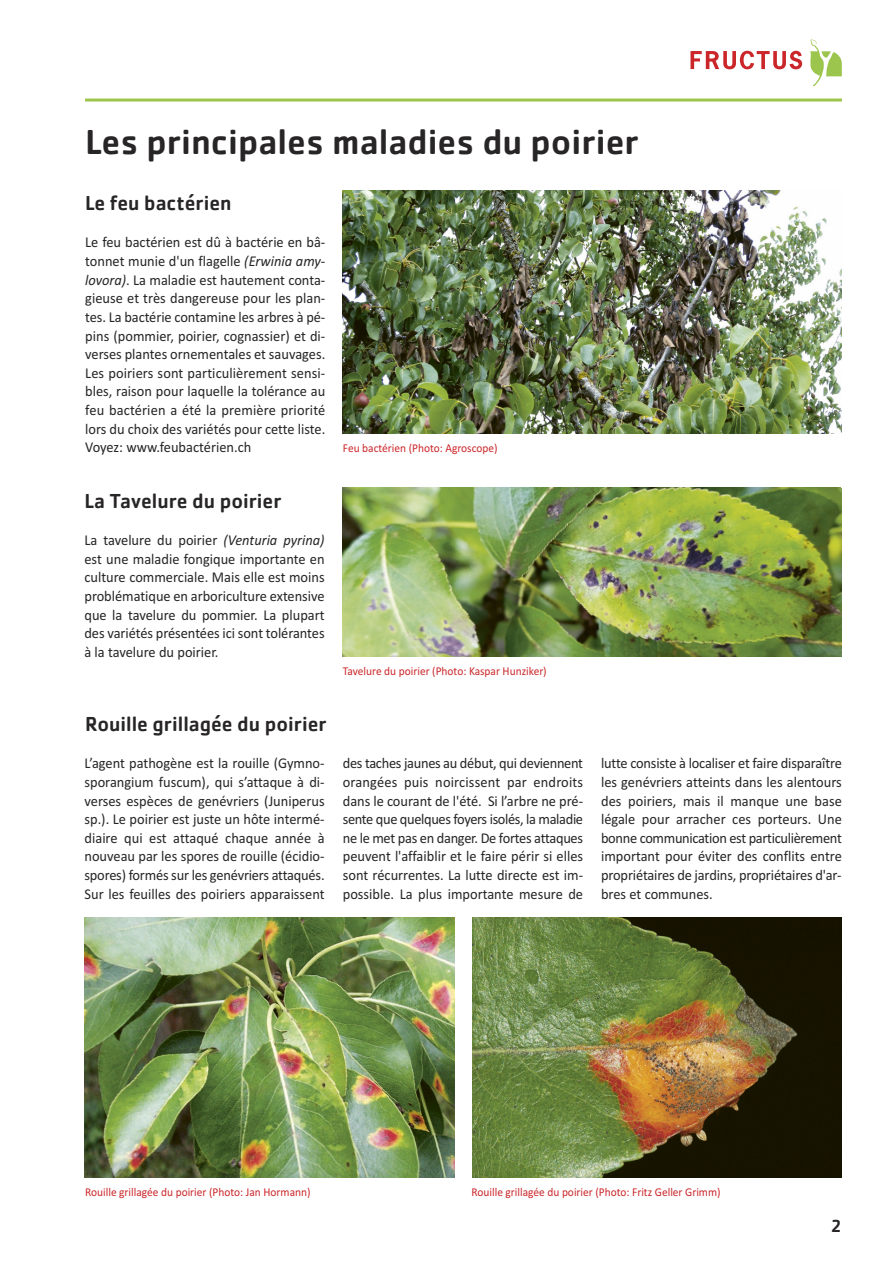
<style>
.page{position:relative;width:893px;height:1263px;background:#fff}
.page>*{position:absolute;margin:0;border:0;box-sizing:border-box;transform-origin:0 0}
.t1{font:500 36px "Cachet";color:#272526}
.t2{font:500 21px "Cachet";color:#272526}
.t3{font:500 18px "Cachet";color:#272526}
.t4{font:15px/18.6px "Calibri";color:#272526;text-align:justify;scale:.96 1}
.t5{font:12px "Calibri";color:#cb262a;scale:.95 1}
.s1{font-style:italic}
</style>
<div class="page">
<svg style="left:690px;top:51px;width:112px;height:18px"></svg>
<svg style="left:810px;top:40px;width:32px;height:46px"></svg>
<hr style="left:85px;top:99px;width:757px;height:3px;background:#9dc54d">
<img style="left:343px;top:191px;width:498px;height:242px">
<img style="left:343px;top:488px;width:499px;height:168px">
<img style="left:85px;top:917px;width:369px;height:260px">
<img style="left:472px;top:917px;width:370px;height:260px">
<h1 class="t1" style="left:85px;top:121px;width:555px">Les principales maladies du poirier</h1>
<h2 class="t2" style="left:85px;top:191px;width:148px">Le feu bactérien</h2>
<p class="t4" style="left:85px;top:233px;width:252px">Le feu bactérien est dû à bactérie en bâ&shy;tonnet munie d'un flagelle <span class="s1">(Erwinia amy&shy;lovora)</span>. La maladie est hautement conta&shy;gieuse et très dangereuse pour les plan&shy;tes. La bactérie contamine les arbres à pé&shy;pins (pommier, poirier, cognassier) et di&shy;verses plantes ornementales et sauvages.<br>Les poiriers sont particulièrement sensi&shy;bles, raison pour laquelle la tolérance au feu bactérien a été la première priorité lors du choix des variétés pour cette liste.<br>Voyez: www.feubactérien.ch</p>
<h2 class="t2" style="left:84px;top:488px;width:199px">La Tavelure du poirier</h2>
<p class="t4" style="left:84px;top:531px;width:252px">La tavelure du poirier <span class="s1">(Venturia pyrina) </span>est une maladie fongique importante en culture commerciale. Mais elle est moins problématique en arboriculture extensive que la tavelure du pommier. La plupart des variétés présentées ici sont tolérantes à la tavelure du poirier.</p>
<h2 class="t2" style="left:85px;top:712px;width:243px">Rouille grillagée du poirier</h2>
<p class="t4" style="left:84px;top:754px;width:252px">L’agent pathogène est la rouille (Gymno&shy;sporangium fuscum), qui s’attaque à di&shy;verses espèces de genévriers (Juniperus sp.). Le poirier est juste un hôte intermé&shy;diaire qui est attaqué chaque année à nouveau par les spores de rouille (écidio&shy;spores) formés sur les genévriers attaqués.<br>Sur les feuilles des poiriers apparaissent</p>
<p class="t5" style="left:343px;top:441px;width:164px">Feu bactérien (Photo: Agroscope)</p>
<p class="t5" style="left:343px;top:664px;width:216px">Tavelure du poirier (Photo: Kaspar Hunziker)</p>
<p class="t4" style="left:343px;top:754px;width:252px">des taches jaunes au début, qui deviennent orangées puis noircissent par endroits dans le courant de l'été. Si l’arbre ne pré&shy;sente que quelques foyers isolés, la maladie ne le met pas en danger. De fortes attaques peuvent l'affaiblir et le faire périr si elles sont récurrentes. La lutte directe est im&shy;possible. La plus importante mesure de</p>
<p class="t4" style="left:601px;top:754px;width:252px">lutte consiste à localiser et faire disparaître les genévriers atteints dans les alentours des poiriers, mais il manque une base légale pour arracher ces porteurs. Une bonne communication est particulièrement important pour éviter des conflits entre propriétaires de jardins, propriétaires d'ar&shy;bres et communes.</p>
<p class="t5" style="left:85px;top:1185px;width:239px">Rouille grillagée du poirier (Photo: Jan Hormann)</p>
<p class="t5" style="left:471px;top:1185px;width:264px">Rouille grillagée du poirier (Photo: Fritz Geller Grimm)</p>
<p class="t3" style="left:831px;top:1215px;width:13px">2</p>
</div>
